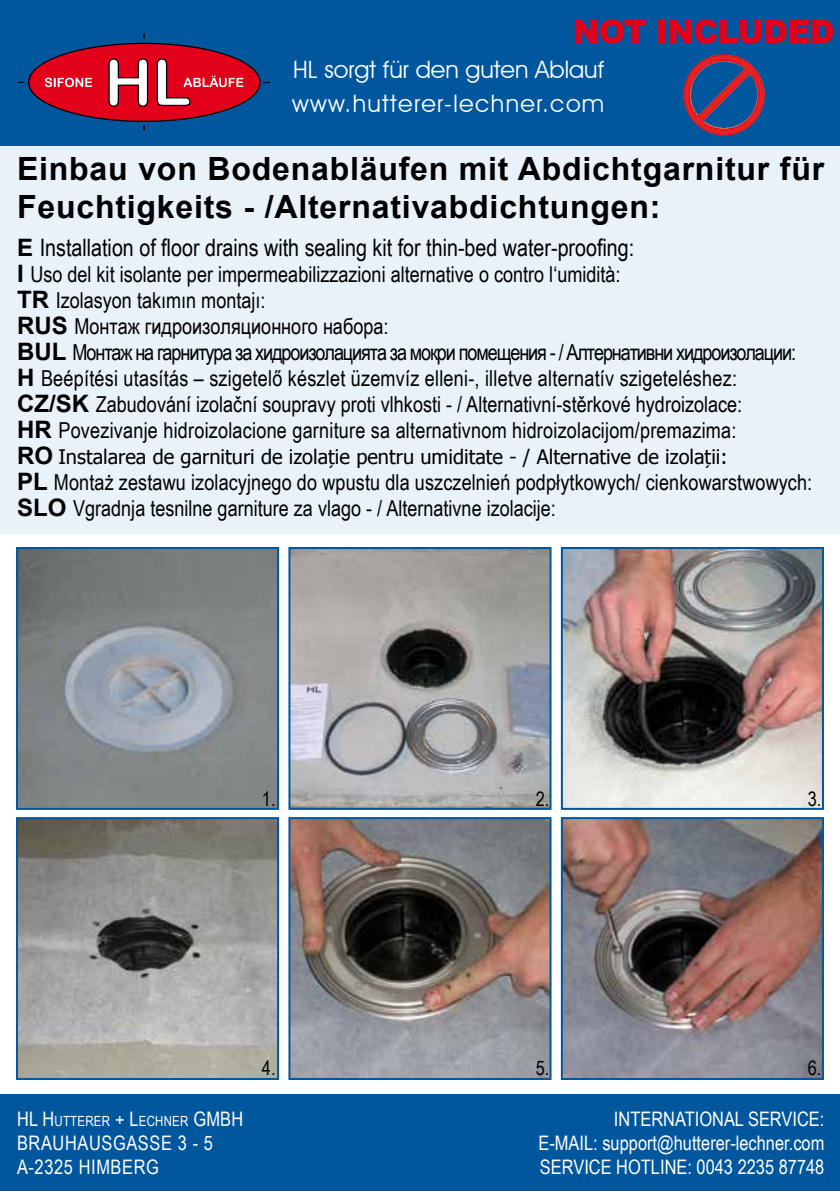
<style>
.page{position:relative;width:840px;height:1191px;background:#fff}
.page>*{position:absolute;margin:0;border:0;box-sizing:border-box;transform-origin:0 0}
.t1{font:700 32px/38.4px "Arial";letter-spacing:.025em;color:#000}
.t2{font:900 32px "Arial";letter-spacing:-.025em;color:#e2001a}
.t3{font:24px "Arial Narrow";color:#000}
.t4{font:24px/34.8px "Avant Garde IT Cby BT";color:#fff}
.t5{font:22px/26px "Arial Narrow";color:#000}
.t6{font:20px/24px "Arial Narrow";color:#fff;text-align:justify}
.t7{font:20px "Tahoma";color:#000}
.t8{font:20px/24px "Arial Narrow";letter-spacing:.03em;color:#fff}
.t9{font:20px "Arial Narrow";color:#000}
.t10{font:14px "Arial Narrow";letter-spacing:.015em;color:#fff}
.s1{font-family:"Arial";font-weight:700}
.s2{font-family:"Arial";font-weight:700;font-size:24px}
.s3{font-size:20px}
</style>
<div class="page">
<div style="left:0;top:0;width:839px;height:146px;background:#00579d"></div>
<svg style="left:19px;top:35px;width:250px;height:95px"></svg>
<div style="left:0;top:1094px;width:839px;height:97px;background:#00579d"></div>
<div style="left:0;top:146px;width:839px;height:387px;background:#e9f1f9"></div>
<img style="left:19px;top:550px;width:257px;height:257px">
<div style="left:16px;top:547px;width:263px;height:263px;border:2px solid #00579d"></div>
<img style="left:19px;top:820px;width:257px;height:257px">
<div style="left:16px;top:817px;width:263px;height:263px;border:2px solid #00579d"></div>
<img style="left:291px;top:550px;width:257px;height:257px">
<div style="left:288px;top:547px;width:263px;height:263px;border:2px solid #00579d"></div>
<img style="left:291px;top:820px;width:257px;height:257px">
<div style="left:288px;top:817px;width:263px;height:263px;border:2px solid #00579d"></div>
<img style="left:563px;top:550px;width:257px;height:257px">
<div style="left:560px;top:547px;width:263px;height:263px;border:2px solid #00579d"></div>
<img style="left:563px;top:820px;width:257px;height:257px">
<div style="left:560px;top:817px;width:263px;height:263px;border:2px solid #00579d"></div>
<img style="left:683px;top:54px;width:74px;height:82px">
<h1 class="t2" style="left:572px;top:8px;width:263px">NOT INCLUDED</h1>
<p class="t4" style="left:292px;top:51px;width:313px">HL sorgt für den guten Ablauf www.hutterer-lechner.com</p>
<h1 class="t1" style="left:17px;top:150px;width:808px">Einbau von Bodenabläufen mit Abdichtgarnitur für<br>Feuchtigkeits - /Alternativabdichtungen:</h1>
<p class="t3" style="left:17px;top:230px;width:618px"><span class="s1">E</span> Installation of floor drains with sealing kit for thin-bed water-proofing:</p>
<p class="t5" style="left:17px;top:261px;width:780px"><span class="s2">I</span> Uso del kit isolante per impermeabilizzazioni alternative o contro l‘umidità:<br><span class="s2">TR</span> Izolasyon takımın montajı:<br><span class="s2">RUS</span> Монтаж гидроизоляционного набора:<br><span class="s2">BUL</span> Монтаж на гарнитура за хидроизолацията за мокри помещения - / Алтернативни хидроизолации:<br><span class="s2">H</span> Beépítési utasítás – szigetelő készlet üzemvíz elleni-, illetve alternatív szigeteléshez:<br><span class="s2">CZ/SK</span> Zabudování izolační soupravy proti vlhkosti - / Alternativní-stěrkové hydroizolace:<br><span class="s2">HR</span> Povezivanje hidroizolacione garniture sa alternativnom hidroizolacijom/premazima:</p>
<p class="t7" style="left:17px;top:443px;width:711px"><span class="s2">RO</span> Instalarea de garnituri de izolație pentru umiditate - / Alternative de izolații:</p>
<p class="t5" style="left:17px;top:469px;width:796px"><span class="s2">PL</span> Montaż zestawu izolacyjnego do wpustu dla uszczelnień podpłytkowych/ cienkowarstwowych:<br><span class="s2">SLO</span> Vgradnja tesnilne garniture za vlago - / Alternativne izolacije:</p>
<p class="t9" style="left:262px;top:784px;width:15px">1.</p>
<p class="t10" style="left:17px;top:1110px;width:227px"><span class="s3">HL H</span>UTTERER <span class="s3">+ L</span>ECHNER <span class="s3">GMBH</span></p>
<p class="t8" style="left:17px;top:1130px;width:197px">BRAUHAUSGASSE 3 - 5<br>A-2325 HIMBERG</p>
<p class="t9" style="left:262px;top:1053px;width:15px">4.</p>
<p class="t9" style="left:535px;top:784px;width:15px">2.</p>
<p class="t9" style="left:535px;top:1053px;width:15px">5.</p>
<p class="t9" style="left:807px;top:784px;width:15px">3.</p>
<p class="t9" style="left:807px;top:1053px;width:15px">6.</p>
<p class="t6" style="left:538px;top:1106px;width:287px;text-indent:75px">INTERNATIONAL SERVICE:<br>E-MAIL: support@hutterer-lechner.com SERVICE HOTLINE: 0043 2235 87748</p>
</div>
